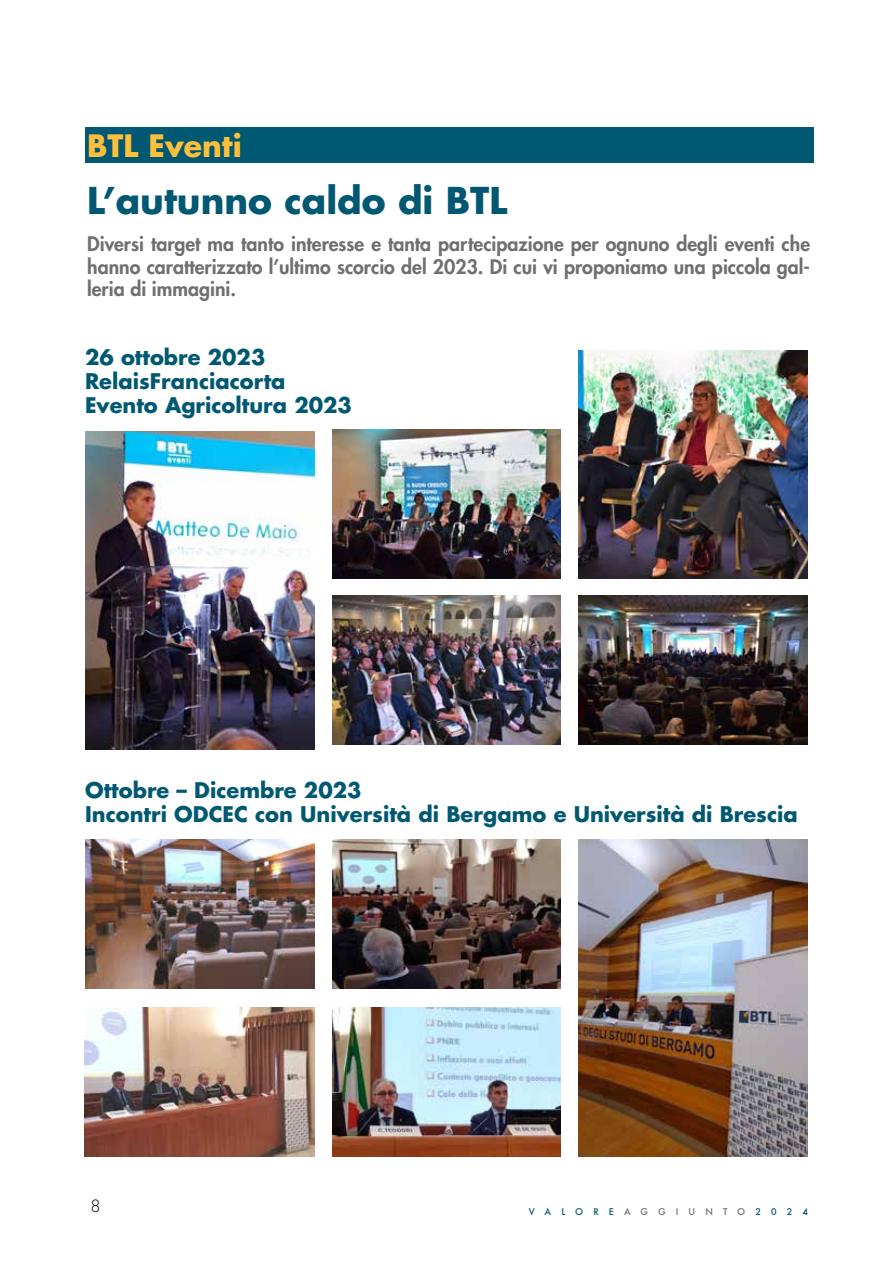
<style>
.page{position:relative;width:893px;height:1263px;background:#fff}
.page>*{position:absolute;margin:0;border:0;box-sizing:border-box;transform-origin:0 0}
.t1{font:700 36px "Futura Std";color:#005872}
.t2{font:700 30px "Futura Std";color:#ffbf3b}
.t3{font:700 21px/24.2px "Futura Std";color:#005872}
.t4{font:800 19.5px/22.5px "Futura Std";color:#706f6f;text-align:justify}
.t5{font:300 16.5px "Futura Std";color:#000}
.t6{font:500 9px "Futura";letter-spacing:1.12em;color:#005872}
.s1{color:#706f6f}
</style>
<div class="page">
<div style="left:85px;top:128px;width:729px;height:35px;background:#005872"></div>
<img style="left:332px;top:430px;width:229px;height:149px">
<img style="left:332px;top:595px;width:229px;height:149px">
<img style="left:579px;top:351px;width:229px;height:228px">
<img style="left:579px;top:595px;width:229px;height:149px">
<img style="left:85px;top:432px;width:229px;height:318px">
<img style="left:85px;top:840px;width:229px;height:149px">
<img style="left:579px;top:840px;width:229px;height:317px">
<img style="left:332px;top:1008px;width:229px;height:149px">
<img style="left:332px;top:840px;width:229px;height:149px">
<img style="left:85px;top:1008px;width:229px;height:149px">
<h2 class="t2" style="left:87px;top:126px;width:156px">BTL Eventi</h2>
<h1 class="t1" style="left:87px;top:176px;width:421px">L’autunno caldo di BTL</h1>
<p class="t4" style="left:87px;top:233px;width:724px">Diversi target ma tanto interesse e tanta partecipazione per ognuno degli eventi che hanno caratterizzato l’ultimo scorcio del 2023. Di cui vi proponiamo una piccola gal&shy;leria di immagini.</p>
<p class="t3" style="left:85px;top:344px;width:268px">26 ottobre 2023<br>RelaisFranciacorta<br>Evento Agricoltura 2023</p>
<p class="t3" style="left:85px;top:777px;width:714px">Ottobre – Dicembre 2023<br>Incontri ODCEC con Università di Bergamo e Università di Brescia</p>
<p class="t5" style="left:90px;top:1196px;width:12px">8</p>
<p class="t6" style="left:529px;top:1206px;width:280px">VALORE<span class="s1">AGGIUNTO</span>2024</p>
</div>
